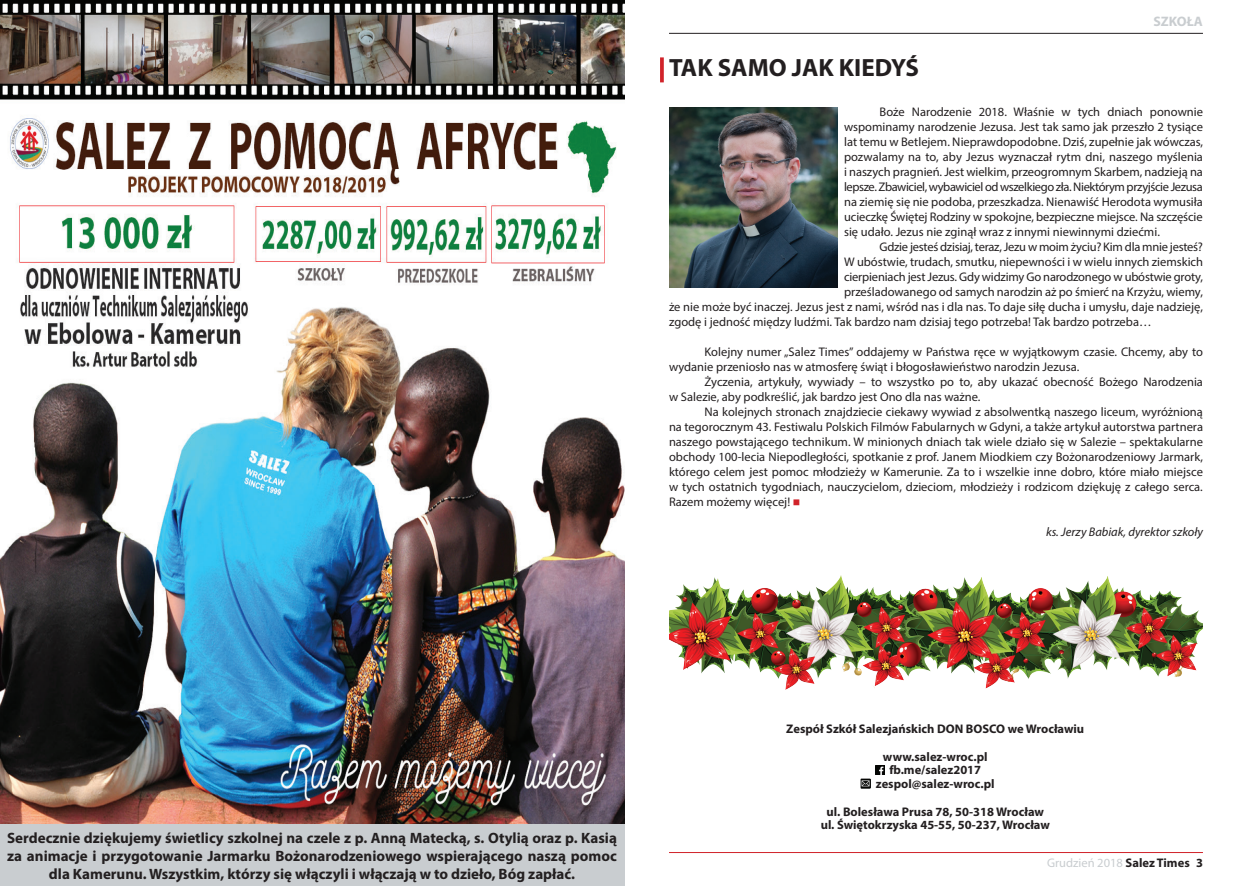
<style>
.page{position:relative;width:1248px;height:886px;background:#fff}
.page>*{position:absolute;margin:0;border:0;box-sizing:border-box;transform-origin:0 0}
.t1{font:700 25px "Myriad Pro";color:#231f20}
.t2{font:700 15px/18px "Myriad Pro";color:#231f20;text-align:center}
.t3{font:700 13.75px "Myriad Pro";color:#c9cdd0}
.t4{font:12.5px/15px "Myriad Pro";color:#231f20;text-align:justify}
.t5{font:700 12.5px/13.8px "Myriad Pro";color:#231f20;text-align:center}
.t6{font:12.5px "Myriad Pro";letter-spacing:-.02em;color:#231f20}
.t7{font:italic 12.5px "Myriad Pro";color:#231f20}
.t8{font:12.5px "Myriad Pro";color:#c9cdd0}
.s1{color:#d1232a}
.s2{font-weight:700;color:#231f20}
</style>
<div class="page">
<hr style="left:669px;top:852px;width:533px;height:1px;background:#d1232a">
<img style="left:669px;top:107px;width:167px;height:180px">
<hr style="left:669px;top:33px;width:533px;height:1px;background:#231f20">
<hr style="left:660px;top:57px;width:3px;height:25px;background:#d1232a">
<svg style="left:860px;top:765px;width:24px;height:23px"></svg>
<img style="left:0;top:0;width:624px;height:824px">
<img style="left:669px;top:576px;width:533px;height:114px">
<div style="left:0;top:824px;width:624px;height:62px;background:#c9cdd0"></div>
<h1 class="t1" style="left:669px;top:51px;width:251px">TAK SAMO JAK KIEDYŚ</h1>
<p class="t3" style="left:1153px;top:12px;width:51px">SZKOŁA</p>
<p class="t4" style="left:844px;top:104px;width:360px;text-indent:35px">Boże Narodzenie 2018. Właśnie w tych dniach ponownie wspominamy narodzenie Jezusa. Jest tak samo jak przeszło 2 tysiące lat temu w Betlejem. Nieprawdopodobne. Dziś, zupełnie jak wówczas, pozwalamy na to, aby Jezus wyznaczał rytm dni, naszego myślenia i naszych pragnień. Jest wielkim, przeogromnym Skarbem, nadzieją na lepsze. Zbawiciel, wybawiciel od wszelkiego zła. Niektórym przyjście Jezusa na ziemię się nie podoba, przeszkadza. Nienawiść Herodota wymusiła ucieczkę Świętej Rodziny w spokojne, bezpieczne miejsce. Na szczęście się udało. Jezus nie zginął wraz z innymi niewinnymi dziećmi.</p>
<p class="t6" style="left:879px;top:239px;width:325px">Gdzie jesteś dzisiaj, teraz, Jezu w moim życiu? Kim dla mnie jesteś?</p>
<p class="t4" style="left:844px;top:254px;width:360px">W ubóstwie, trudach, smutku, niepewności i w wielu innych ziemskich</p>
<p class="t4" style="left:844px;top:269px;width:360px">cierpieniach jest Jezus. Gdy widzimy Go narodzonego w ubóstwie groty,</p>
<p class="t4" style="left:844px;top:284px;width:360px">prześladowanego od samych narodzin aż po śmierć na Krzyżu, wiemy,</p>
<p class="t4" style="left:669px;top:299px;width:535px">że nie może być inaczej. Jezus jest z nami, wśród nas i dla nas. To daje siłę ducha i umysłu, daje nadzieję,</p>
<p class="t4" style="left:669px;top:314px;width:484px">zgodę i jedność między ludźmi. Tak bardzo nam dzisiaj tego potrzeba! Tak bardzo potrzeba…</p>
<p class="t4" style="left:669px;top:344px;width:535px;text-indent:35px">Kolejny numer „Salez Times” oddajemy w Państwa ręce w wyjątkowym czasie. Chcemy, aby to wydanie przeniosło nas w atmosferę świąt i błogosławieństwo narodzin Jezusa.</p>
<p class="t4" style="left:669px;top:374px;width:535px;text-indent:35px">Życzenia, artykuły, wywiady – to wszystko po to, aby ukazać obecność Bożego Narodzenia w Salezie, aby podkreślić, jak bardzo jest Ono dla nas ważne.</p>
<p class="t4" style="left:669px;top:404px;width:535px;text-indent:35px">Na kolejnych stronach znajdziecie ciekawy wywiad z absolwentką naszego liceum, wyróżnioną na tegorocznym 43. Festiwalu Polskich Filmów Fabularnych w Gdyni, a także artykuł autorstwa partnera naszego powstającego technikum. W minionych dniach tak wiele działo się w Salezie – spektakularne obchody 100-lecia Niepodległości, spotkanie z prof. Janem Miodkiem czy Bożonarodzeniowy Jarmark, którego celem jest pomoc młodzieży w Kamerunie. Za to i wszelkie inne dobro, które miało miejsce w tych ostatnich tygodniach, nauczycielom, dzieciom, młodzieży i rodzicom dziękuję z całego serca.<br>Razem możemy więcej! <span class="s1">■</span></p>
<p class="t7" style="left:1045px;top:524px;width:158px">ks. Jerzy Babiak, dyrektor szkoły</p>
<p class="t2" style="left:7px;top:828px;width:611px">Serdecznie dziękujemy świetlicy szkolnej na czele z p. Anną Matecką, s. Otylią oraz p. Kasią za animacje i przygotowanie Jarmarku Bożonarodzeniowego wspierającego naszą pomoc dla Kamerunu. Wszystkim, którzy się włączyli i włączają w to dzieło, Bóg zapłać.</p>
<p class="t5" style="left:786px;top:721px;width:299px">Zespół Szkół Salezjańskich DON BOSCO we Wrocławiu</p>
<p class="t5" style="left:875px;top:749px;width:120px">www.salez-wroc.pl fb.me/salez2017 zespol@salez-wroc.pl</p>
<p class="t5" style="left:820px;top:804px;width:231px">ul. Bolesława Prusa 78, 50-318 Wrocław ul. Świętokrzyska 45-55, 50-237, Wrocław</p>
<p class="t8" style="left:1046px;top:855px;width:157px">Grudzień 2018 <span class="s2">Salez Times 3</span></p>
</div>
